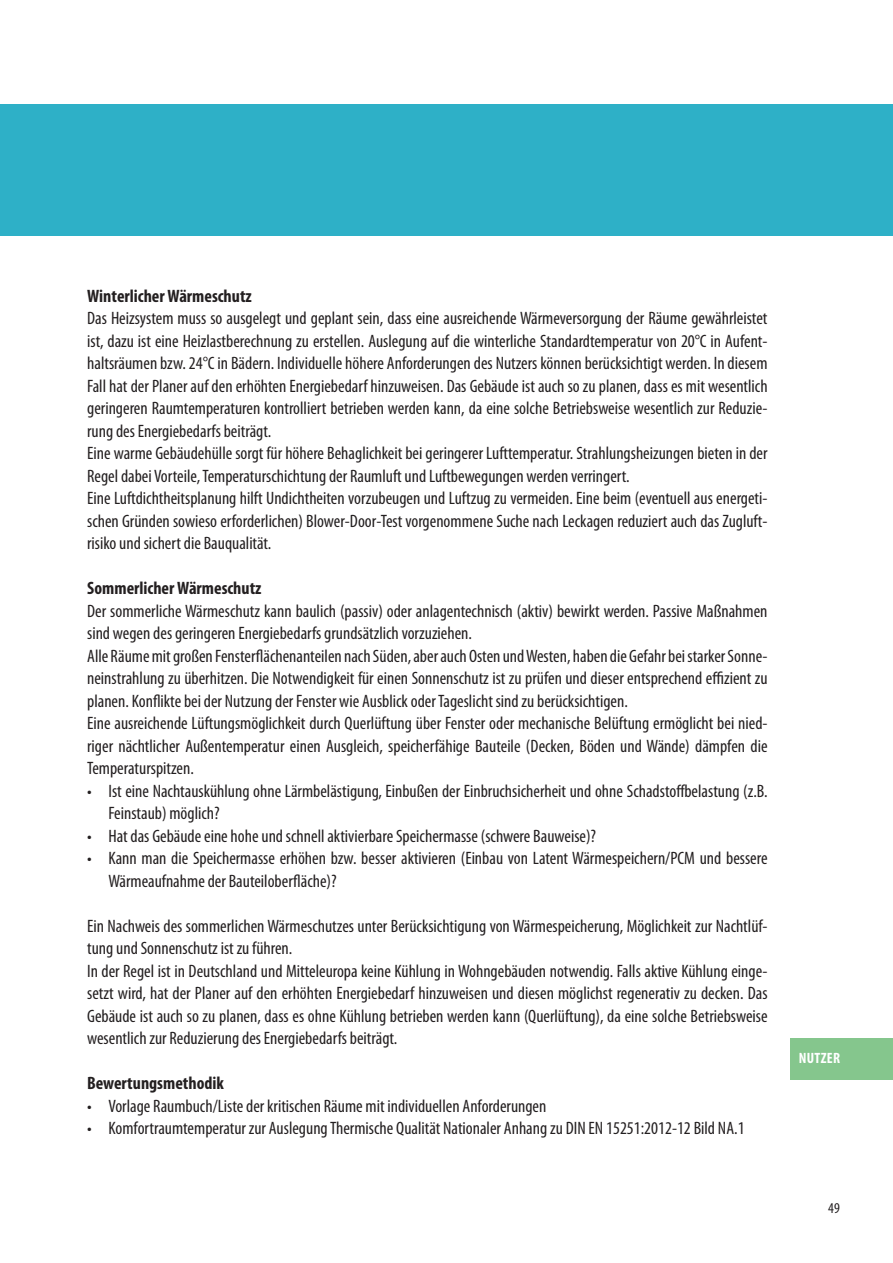
<style>
.page{position:relative;width:893px;height:1263px;background:#fff}
.page>*{position:absolute;margin:0;border:0;box-sizing:border-box;transform-origin:0 0}
.t1{font:condensed 18px/22.5px "Myriad Pro";color:#231f20}
.t2{font:700 condensed 18px "Myriad Pro";color:#231f20}
.t3{font:700 condensed 15px "Myriad Pro";letter-spacing:.02em;color:#fff}
.t4{font:condensed 15px "Myriad Pro";color:#231f20}
</style>
<div class="page">
<div style="left:0;top:104px;width:893px;height:132px;background:#2eb0c7"></div>
<div style="left:790px;top:1038px;width:103px;height:42px;background:#85c68d"></div>
<p class="t2" style="left:87px;top:286px;width:166px">Winterlicher Wärmeschutz</p>
<p class="t1" style="left:87px;top:307px;width:682px">Das Heizsystem muss so ausgelegt und geplant sein, dass eine ausreichende Wärmeversorgung der Räume gewährleistet ist, dazu ist eine Heizlastberechnung zu erstellen. Auslegung auf die winterliche Standardtemperatur von 20°C in Aufent&shy;haltsräumen bzw. 24°C in Bädern. Individuelle höhere Anforderungen des Nutzers können berücksichtigt werden. In diesem Fall hat der Planer auf den erhöhten Energiebedarf hinzuweisen. Das Gebäude ist auch so zu planen, dass es mit wesentlich geringeren Raumtemperaturen kontrolliert betrieben werden kann, da eine solche Betriebsweise wesentlich zur Reduzie&shy;rung des Energiebedarfs beiträgt.<br>Eine warme Gebäudehülle sorgt für höhere Behaglichkeit bei geringerer Lufttemperatur. Strahlungsheizungen bieten in der Regel dabei Vorteile, Temperaturschichtung der Raumluft und Luftbewegungen werden verringert.<br>Eine Luftdichtheitsplanung hilft Undichtheiten vorzubeugen und Luftzug zu vermeiden. Eine beim (eventuell aus energeti&shy;schen Gründen sowieso erforderlichen) Blower-Door-Test vorgenommene Suche nach Leckagen reduziert auch das Zugluft&shy;risiko und sichert die Bauqualität.</p>
<p class="t2" style="left:87px;top:578px;width:176px">Sommerlicher Wärmeschutz</p>
<p class="t1" style="left:87px;top:600px;width:682px">Der sommerliche Wärmeschutz kann baulich (passiv) oder anlagentechnisch (aktiv) bewirkt werden. Passive Maßnahmen sind wegen des geringeren Energiebedarfs grundsätzlich vorzuziehen.<br>Alle Räume mit großen Fensterflächenanteilen nach Süden, aber auch Osten und Westen, haben die Gefahr bei starker Sonne&shy;neinstrahlung zu überhitzen. Die Notwendigkeit für einen Sonnenschutz ist zu prüfen und dieser entsprechend effizient zu planen. Konflikte bei der Nutzung der Fenster wie Ausblick oder Tageslicht sind zu berücksichtigen.<br>Eine ausreichende Lüftungsmöglichkeit durch Querlüftung über Fenster oder mechanische Belüftung ermöglicht bei nied&shy;riger nächtlicher Außentemperatur einen Ausgleich, speicherfähige Bauteile (Decken, Böden und Wände) dämpfen die Temperaturspitzen.</p>
<p class="t1" style="left:108px;top:780px;width:661px;text-indent:-21px">• Ist eine Nachtauskühlung ohne Lärmbelästigung, Einbußen der Einbruchsicherheit und ohne Schadstoffbelastung (z.B.<br>Feinstaub) möglich?</p>
<p class="t1" style="left:87px;top:825px;width:510px">• Hat das Gebäude eine hohe und schnell aktivierbare Speichermasse (schwere Bauweise)?</p>
<p class="t1" style="left:108px;top:847px;width:661px;text-indent:-21px">• Kann man die Speichermasse erhöhen bzw. besser aktivieren (Einbau von Latent Wärmespeichern/PCM und bessere<br>Wärmeaufnahme der Bauteiloberfläche)?</p>
<p class="t1" style="left:87px;top:915px;width:682px">Ein Nachweis des sommerlichen Wärmeschutzes unter Berücksichtigung von Wärmespeicherung, Möglichkeit zur Nachtlüf&shy;tung und Sonnenschutz ist zu führen.<br>In der Regel ist in Deutschland und Mitteleuropa keine Kühlung in Wohngebäuden notwendig. Falls aktive Kühlung einge&shy;setzt wird, hat der Planer auf den erhöhten Energiebedarf hinzuweisen und diesen möglichst regenerativ zu decken. Das Gebäude ist auch so zu planen, dass es ohne Kühlung betrieben werden kann (Querlüftung), da eine solche Betriebsweise wesentlich zur Reduzierung des Energiebedarfs beiträgt.</p>
<p class="t2" style="left:87px;top:1073px;width:138px">Bewertungsmethodik</p>
<p class="t1" style="left:87px;top:1095px;width:461px">• Vorlage Raumbuch/Liste der kritischen Räume mit individuellen Anforderungen</p>
<p class="t1" style="left:87px;top:1117px;width:659px">• Komfortraumtemperatur zur Auslegung Thermische Qualität Nationaler Anhang zu DIN EN 15251:2012-12 Bild NA.1</p>
<p class="t3" style="left:799px;top:1050px;width:43px">NUTZER</p>
<p class="t4" style="left:828px;top:1200px;width:13px">49</p>
</div>
